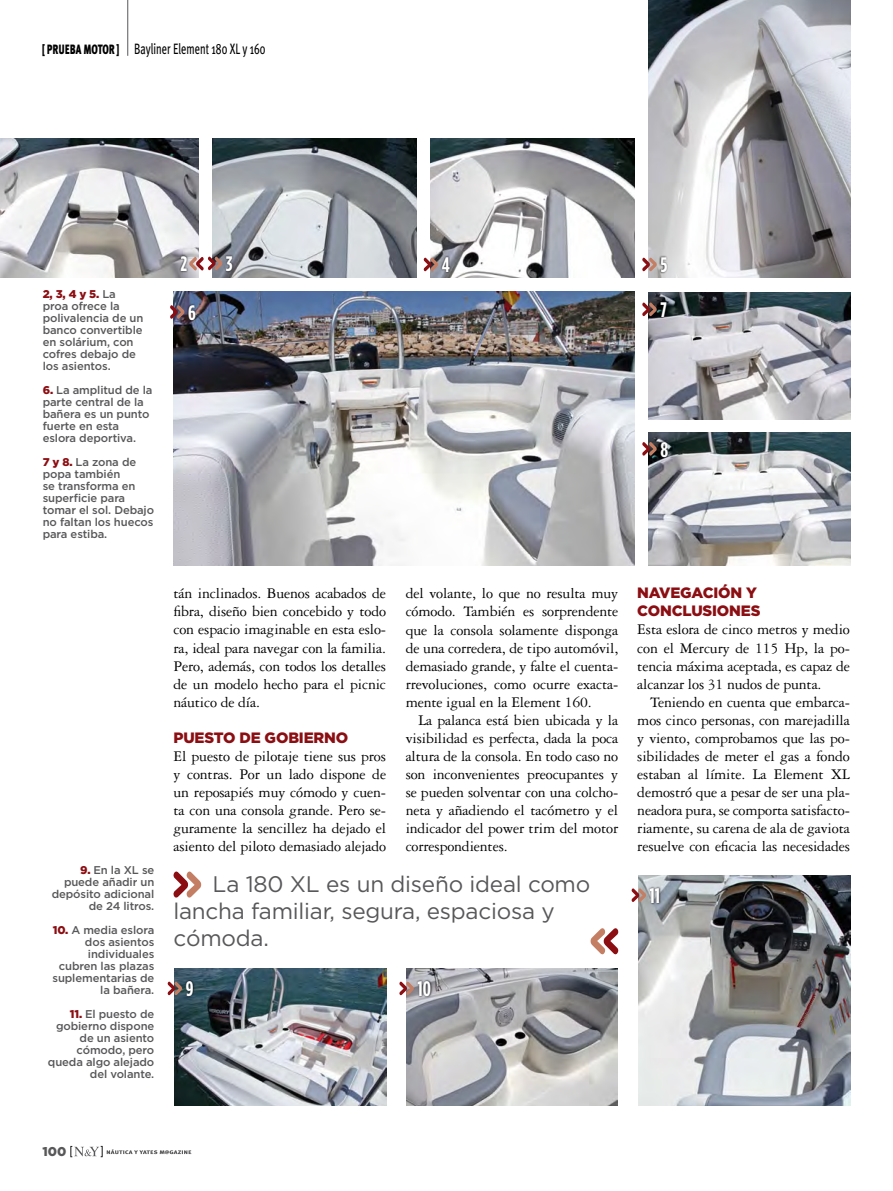
<style>
.page{position:relative;width:893px;height:1191px;background:#fff}
.page>*{position:absolute;margin:0;border:0;box-sizing:border-box;transform-origin:0 0}
.t1{font:22.5px/27px "Gotham";letter-spacing:-.01em;color:#58585a}
.t2{font:700 21px/44.8px "Gotham Condensed";color:#fff}
.t3{font:15.75px/18px "Ericsson Roman";letter-spacing:-.01em;color:#000;text-align:justify}
.t4{font:900 15px/18px "Gotham";letter-spacing:-.01em;color:#8b0e13}
.t5{font:15px "Meta Plus";color:#000;scale:.7 1}
.t6{font:900 12.75px "Gotham";color:#58585a}
.t7{font:500 11.25px/12px "Gotham";letter-spacing:-.01em;color:#58585a}
.s1{font-weight:900;font-size:13.5px}
.s2{font-weight:900;color:#8b0e13}
</style>
<div class="page">
<hr style="left:127px;top:0;width:1px;height:56px;background:#58585a">
<svg style="left:70px;top:1145px;width:121px;height:12px"></svg>
<svg style="left:173px;top:871px;width:28px;height:27px"></svg>
<img style="left:0;top:139px;width:199px;height:139px">
<img style="left:431px;top:139px;width:204px;height:139px">
<img style="left:213px;top:139px;width:204px;height:139px">
<img style="left:648px;top:0;width:202px;height:278px">
<img style="left:175px;top:968px;width:211px;height:138px">
<img style="left:406px;top:968px;width:212px;height:138px">
<img style="left:639px;top:875px;width:211px;height:231px">
<img style="left:649px;top:292px;width:201px;height:127px">
<img style="left:649px;top:432px;width:201px;height:134px">
<img style="left:173px;top:291px;width:461px;height:275px">
<div style="left:440px;top:255px;width:11px;height:19px;background:#000;opacity:.9"></div>
<div style="left:659px;top:255px;width:10px;height:19px;background:#000;opacity:.9"></div>
<div style="left:659px;top:300px;width:9px;height:18px;background:#000"></div>
<div style="left:659px;top:440px;width:10px;height:18px;background:#000;opacity:.9"></div>
<div style="left:224px;top:254px;width:11px;height:19px;background:#000;opacity:.9"></div>
<div style="left:184px;top:979px;width:11px;height:19px;background:#000;opacity:.9"></div>
<div style="left:416px;top:979px;width:17px;height:19px;background:#000;opacity:.9"></div>
<div style="left:648px;top:886px;width:13px;height:18px;background:#000;opacity:.9"></div>
<svg style="left:423px;top:257px;width:15px;height:15px"></svg>
<svg style="left:642px;top:257px;width:15px;height:15px"></svg>
<svg style="left:642px;top:302px;width:15px;height:15px"></svg>
<svg style="left:642px;top:441px;width:15px;height:15px"></svg>
<svg style="left:167px;top:981px;width:15px;height:14px"></svg>
<svg style="left:399px;top:981px;width:15px;height:14px"></svg>
<svg style="left:631px;top:887px;width:15px;height:15px"></svg>
<div style="left:186px;top:303px;width:11px;height:19px;background:#000;opacity:.9"></div>
<div style="left:179px;top:254px;width:10px;height:19px;background:#000;opacity:.9"></div>
<svg style="left:170px;top:304px;width:14px;height:15px"></svg>
<svg style="left:189px;top:256px;width:33px;height:15px"></svg>
<svg style="left:591px;top:928px;width:28px;height:27px"></svg>
<p class="t5" style="left:43px;top:40px;width:320px"><span class="s1">[PRUEBA MOTOR ]</span> Bayliner Element 180 XL y 160</p>
<p class="t7" style="left:43px;top:287px;width:102px"><span class="s2">2, 3, 4 Y 5.</span> La proa ofrece la polivalencia de un banco convertible en solárium, con cofres debajo de los asientos.</p>
<p class="t7" style="left:43px;top:383px;width:111px"><span class="s2">6.</span> La amplitud de la parte central de la bañera es un punto fuerte en esta eslora deportiva.</p>
<p class="t7" style="left:43px;top:455px;width:113px"><span class="s2">7 Y 8.</span> La zona de popa también<br>se transforma en superficie para tomar el sol. Debajo no faltan los huecos para estiba.</p>
<h2 class="t2" style="left:181px;top:241px;width:8px">2</h2>
<h2 class="t2" style="left:188px;top:289px;width:9px">6</h2>
<h2 class="t2" style="left:226px;top:241px;width:8px">3</h2>
<h2 class="t2" style="left:442px;top:242px;width:10px">4</h2>
<h2 class="t2" style="left:660px;top:242px;width:8px">5<br>7</h2>
<h2 class="t2" style="left:660px;top:426px;width:9px">8</h2>
<p class="t3" style="left:173px;top:585px;width:214px">tán inclinados. Buenos acabados de fibra, diseño bien concebido y todo con espacio imaginable en esta eslo&shy;ra, ideal para navegar con la familia.<br>Pero, además, con todos los detalles de un modelo hecho para el picnic náutico de día.</p>
<p class="t4" style="left:173px;top:728px;width:176px">PUESTO DE GOBIERNO</p>
<p class="t3" style="left:173px;top:747px;width:214px">El puesto de pilotaje tiene sus pros y contras. Por un lado dispone de un reposapiés muy cómodo y cuen&shy;ta con una consola grande. Pero se&shy;guramente la sencillez ha dejado el asiento del piloto demasiado alejado</p>
<p class="t3" style="left:406px;top:585px;width:214px">del volante, lo que no resulta muy cómodo. También es sorprendente que la consola solamente disponga de una corredera, de tipo automóvil, demasiado grande, y falte el cuenta&shy;rrevoluciones, como ocurre exacta&shy;mente igual en la Element 160.</p>
<p class="t3" style="left:406px;top:711px;width:214px;text-indent:13px">La palanca está bien ubicada y la visibilidad es perfecta, dada la poca altura de la consola. En todo caso no son inconvenientes preocupantes y se pueden solventar con una colcho&shy;neta y añadiendo el tacómetro y el indicador del power trim del motor correspondientes.</p>
<p class="t4" style="left:637px;top:584px;width:125px">NAVEGACIÓN Y<br>CONCLUSIONES</p>
<p class="t3" style="left:637px;top:621px;width:214px">Esta eslora de cinco metros y medio con el Mercury de 115 Hp, la po&shy;tencia máxima aceptada, es capaz de alcanzar los 31 nudos de punta.</p>
<p class="t3" style="left:637px;top:693px;width:214px;text-indent:13px">Teniendo en cuenta que embarca&shy;mos cinco personas, con marejadilla y viento, comprobamos que las po&shy;sibilidades de meter el gas a fondo estaban al límite. La Element XL demostró que a pesar de ser una pla&shy;neadora pura, se comporta satisfacto&shy;riamente, su carena de ala de gaviota resuelve con eficacia las necesidades</p>
<p class="t7" style="left:52px;top:863px;width:104px;text-align:right"><span class="s2">9.</span> En la XL se puede añadir un depósito adicional de 24 litros.</p>
<p class="t7" style="left:53px;top:923px;width:103px;text-align:right"><span class="s2">10.</span> A media eslora dos asientos individuales cubren las plazas suplementarias de la bañera.</p>
<p class="t7" style="left:48px;top:1007px;width:108px;text-align:right"><span class="s2">11.</span> El puesto de gobierno dispone de un asiento cómodo, pero queda algo alejado del volante.</p>
<h1 class="t1" style="left:173px;top:870px;width:418px;text-indent:39px">La 180 XL es un diseño ideal como lancha familiar, segura, espaciosa y cómoda.</h1>
<h2 class="t2" style="left:186px;top:965px;width:9px">9</h2>
<h2 class="t2" style="left:417px;top:965px;width:15px">10</h2>
<p class="t6" style="left:43px;top:1144px;width:25px">100</p>
<h2 class="t2" style="left:650px;top:872px;width:12px">11</h2>
</div>
